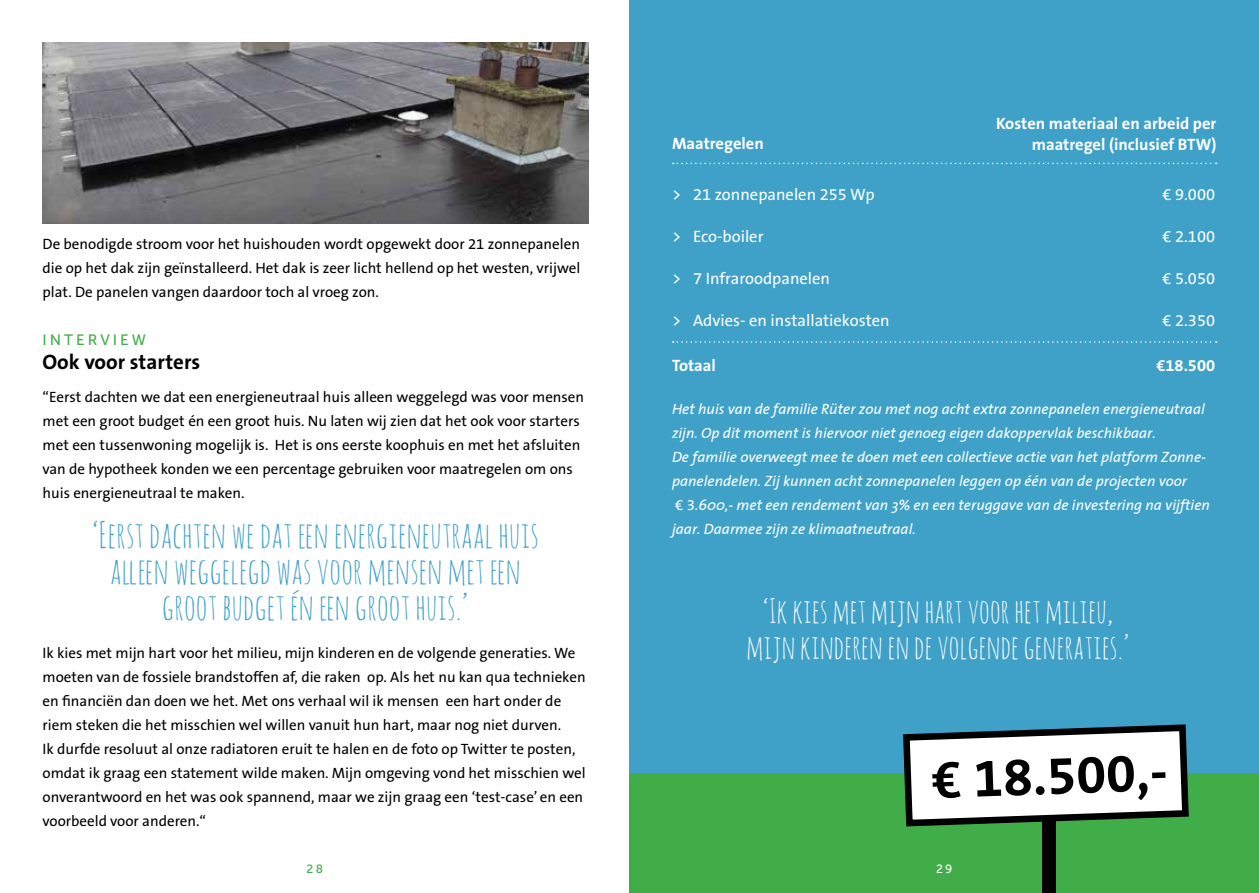
<style>
.page{position:relative;width:1259px;height:893px;background:#fff}
.page>*{position:absolute;margin:0;border:0;box-sizing:border-box;transform-origin:0 0}
.t1{font:700 54px "The Sans B7";color:#000}
.t2{font:36px/36px "Amatic SC";color:#40a1c8;text-align:center}
.t3{font:33px/36px "Amatic SC";color:#fff;text-align:center}
.t4{font:700 21px "The Sans B7";color:#000}
.t5{font:16.5px "The Sans B5 Plain";color:#fff}
.t6{font:700 16.5px/21px "The Sans B7";color:#fff;text-align:right}
.t7{font:15px/24px "The Sans B5 Plain";color:#000}
.t8{font:italic 15px/24px "The Sans";color:#fff}
.t9{font:15px "Museo Sans 500";letter-spacing:.2em;color:#41ad49}
.t10{font:12px "Museo Sans 500";color:#41ad49}
.t11{font:12px "Museo Sans 500";color:#fff}
.s1{font-family:"The Sans B5 Plain";font-style:normal}
</style>
<div class="page">
<div style="left:629px;top:0;width:630px;height:868px;background:#40a1c8"></div>
<div style="left:629px;top:774px;width:630px;height:119px;background:#41ad49"></div>
<svg style="left:673px;top:341px;width:543px;height:2px"></svg>
<svg style="left:673px;top:163px;width:543px;height:1px"></svg>
<div style="left:1042px;top:790px;width:14px;height:103px;background:#000"></div>
<svg style="left:899px;top:724px;width:293px;height:103px;background:#bccac6"></svg>
<img style="left:43px;top:43px;width:545px;height:180px">
<p class="t7" style="left:43px;top:233px;width:539px;text-align:justify">De benodigde stroom voor het huishouden wordt opgewekt door 21 zonnepanelen die op het dak zijn geïnstalleerd. Het dak is zeer licht hellend op het westen, vrijwel plat. De panelen vangen daardoor toch al vroeg zon.</p>
<p class="t9" style="left:43px;top:332px;width:105px">INTERVIEW</p>
<h3 class="t4" style="left:43px;top:351px;width:159px">Ook voor starters</h3>
<p class="t7" style="left:43px;top:385px;width:543px">“Eerst dachten we dat een energieneutraal huis alleen weggelegd was voor mensen met een groot budget én een groot huis. Nu laten wij zien dat het ook voor starters met een tussenwoning mogelijk is. Het is ons eerste koophuis en met het afsluiten van de hypotheek konden we een percentage gebruiken voor maatregelen om ons huis energieneutraal te maken.</p>
<h2 class="t2" style="left:92px;top:516px;width:448px">‘Eerst dachten we dat een energieneutraal huis alleen weggelegd was voor mensen met een groot budget én een groot huis.’</h2>
<p class="t7" style="left:43px;top:641px;width:545px">Ik kies met mijn hart voor het milieu, mijn kinderen en de volgende generaties. We moeten van de fossiele brandstoffen af, die raken op. Als het nu kan qua technieken en financiën dan doen we het. Met ons verhaal wil ik mensen een hart onder de riem steken die het misschien wel willen vanuit hun hart, maar nog niet durven.<br>Ik durfde resoluut al onze radiatoren eruit te halen en de foto op Twitter te posten, omdat ik graag een statement wilde maken. Mijn omgeving vond het misschien wel onverantwoord en het was ook spannend, maar we zijn graag een ‘test-case’ en een voorbeeld voor anderen.“</p>
<p class="t10" style="left:306px;top:863px;width:18px">28</p>
<p class="t6" style="left:672px;top:134px;width:93px">Maatregelen</p>
<p class="t6" style="left:996px;top:113px;width:222px">Kosten materiaal en arbeid per maatregel (inclusief BTW)</p>
<p class="t5" style="left:672px;top:186px;width:204px">&gt; 21 zonnepanelen 255 Wp</p>
<p class="t5" style="left:1162px;top:186px;width:54px">€ 9.000</p>
<p class="t5" style="left:672px;top:228px;width:93px">&gt; Eco-boiler</p>
<p class="t5" style="left:1162px;top:228px;width:54px">€ 2.100</p>
<p class="t5" style="left:672px;top:270px;width:160px">&gt; 7 Infraroodpanelen</p>
<p class="t5" style="left:1162px;top:270px;width:54px">€ 5.050</p>
<p class="t5" style="left:672px;top:312px;width:219px">&gt; Advies- en installatiekosten</p>
<p class="t5" style="left:1162px;top:312px;width:54px">€ 2.350</p>
<p class="t6" style="left:672px;top:355px;width:45px">Totaal</p>
<p class="t6" style="left:1156px;top:355px;width:60px">€18.500</p>
<p class="t8" style="left:672px;top:396px;width:539px">Het huis van de familie Rüter zou met nog acht extra zonnepanelen energieneutraal zijn. Op dit moment is hiervoor niet genoeg eigen dakoppervlak beschikbaar.<br>De familie overweegt mee te doen met een collectieve actie van het platform Zonne&shy;panelendelen. Zij kunnen acht zonnepanelen leggen op één van de projecten voor<br><span class="s1">€ 3</span>.600,- met een rendement van 3% en een teruggave van de investering na vijftien jaar. Daarmee zijn ze klimaatneutraal.</p>
<h3 class="t3" style="left:746px;top:592px;width:384px">‘Ik kies met mijn hart voor het milieu, mijn kinderen en de volgende generaties.’</h3>
<h1 class="t1" style="left:931px;top:751px;width:237px;rotate:-2deg">€ 18.500,-</h1>
<p class="t11" style="left:936px;top:862px;width:18px">29</p>
</div>
